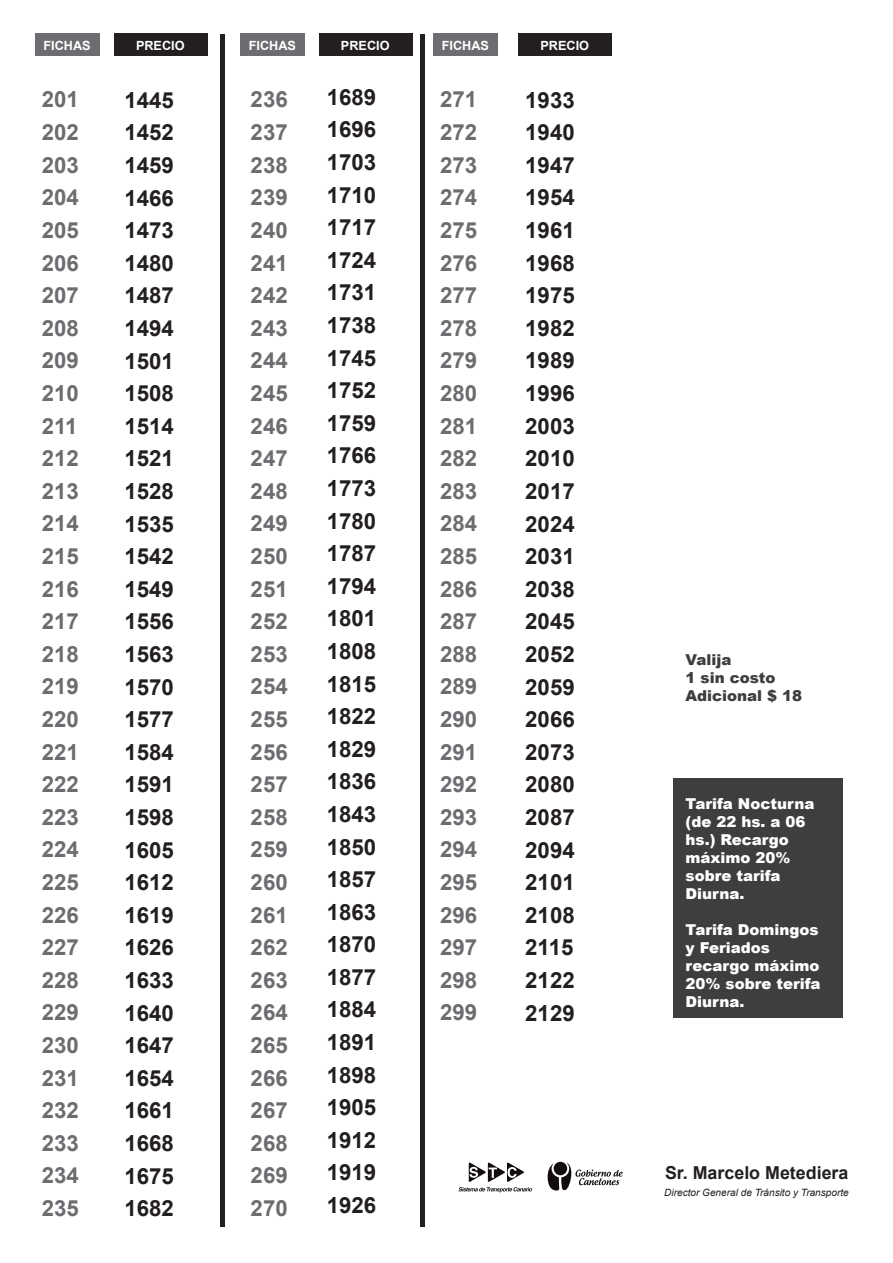
<style>
.page{position:relative;width:893px;height:1263px;background:#fff}
.page>*{position:absolute;margin:0;border:0;box-sizing:border-box;transform-origin:0 0}
.t1{font:700 22.35px/32.5px "Arial";color:#231f20;text-align:justify}
.t2{font:700 22.2px/32.5px "Arial";color:#6c6d70;text-align:justify}
.t3{font:700 22.2px/32.5px "Arial";color:#231f20;text-align:justify}
.t4{font:700 17.85px "Arial";color:#231f20}
.t5{font:900 15px/18px "Arial";color:#fff}
.t6{font:900 15px/18px "Arial";color:#3e3e3f}
.t7{font:700 12.75px "Arial";color:#fff}
.t8{font:italic 10.05px "Arial";color:#231f20}
</style>
<div class="page">
<div style="left:673px;top:778px;width:169px;height:240px;background:#3e3e3f"></div>
<div style="left:35px;top:34px;width:65px;height:22px;background:#6c6d70"></div>
<div style="left:240px;top:34px;width:65px;height:22px;background:#6c6d70"></div>
<div style="left:433px;top:34px;width:65px;height:22px;background:#6c6d70"></div>
<div style="left:518px;top:34px;width:94px;height:22px;background:#231f20"></div>
<div style="left:319px;top:34px;width:93px;height:22px;background:#231f20"></div>
<div style="left:114px;top:34px;width:93px;height:22px;background:#231f20"></div>
<div style="left:220px;top:34px;width:5px;height:1193px;background:#231f20"></div>
<div style="left:420px;top:34px;width:5px;height:1193px;background:#231f20"></div>
<svg style="left:459px;top:1162px;width:73px;height:30px"></svg>
<svg style="left:548px;top:1162px;width:75px;height:29px"></svg>
<p class="t7" style="left:44px;top:37px;width:49px">FICHAS</p>
<p class="t7" style="left:136px;top:37px;width:50px">PRECIO</p>
<p class="t7" style="left:341px;top:37px;width:50px">PRECIO</p>
<p class="t7" style="left:442px;top:37px;width:49px">FICHAS</p>
<p class="t7" style="left:540px;top:37px;width:50px">PRECIO</p>
<p class="t7" style="left:249px;top:37px;width:49px">FICHAS</p>
<p class="t2" style="left:42px;top:84px;width:39px">201<br>202<br>203<br>204<br>205<br>206<br>207<br>208<br>209<br>210<br>211<br>212<br>213<br>214<br>215<br>216<br>217<br>218<br>219<br>220<br>221<br>222<br>223<br>224<br>225<br>226<br>227<br>228<br>229<br>230<br>231<br>232<br>233<br>234<br>235</p>
<p class="t3" style="left:124px;top:84px;width:51px">1445<br>1452<br>1459<br>1466<br>1473<br>1480<br>1487<br>1494<br>1501<br>1508<br>1514<br>1521<br>1528<br>1535<br>1542<br>1549<br>1556<br>1563<br>1570<br>1577<br>1584<br>1591<br>1598<br>1605<br>1612<br>1619<br>1626<br>1633<br>1640<br>1647<br>1654<br>1661<br>1668<br>1675<br>1682</p>
<p class="t2" style="left:251px;top:84px;width:39px">236<br>237<br>238<br>239<br>240<br>241<br>242<br>243<br>244<br>245<br>246<br>247<br>248<br>249<br>250<br>251<br>252<br>253<br>254<br>255<br>256<br>257<br>258<br>259<br>260<br>261<br>262<br>263<br>264<br>265<br>266<br>267<br>268<br>269<br>270</p>
<p class="t1" style="left:327px;top:81px;width:51px">1689<br>1696<br>1703<br>1710<br>1717<br>1724<br>1731<br>1738<br>1745<br>1752<br>1759<br>1766<br>1773<br>1780<br>1787<br>1794<br>1801<br>1808<br>1815<br>1822<br>1829<br>1836<br>1843<br>1850<br>1857<br>1863<br>1870<br>1877<br>1884<br>1891<br>1898<br>1905<br>1912<br>1919<br>1926</p>
<p class="t2" style="left:440px;top:84px;width:39px">271<br>272<br>273<br>274<br>275<br>276<br>277<br>278<br>279<br>280<br>281<br>282<br>283<br>284<br>285<br>286<br>287<br>288<br>289<br>290<br>291<br>292<br>293<br>294<br>295<br>296<br>297<br>298<br>299</p>
<p class="t3" style="left:525px;top:84px;width:51px">1933<br>1940<br>1947<br>1954<br>1961<br>1968<br>1975<br>1982<br>1989<br>1996<br>2003<br>2010<br>2017<br>2024<br>2031<br>2038<br>2045<br>2052<br>2059<br>2066<br>2073<br>2080<br>2087<br>2094<br>2101<br>2108<br>2115<br>2122<br>2129</p>
<p class="t6" style="left:685px;top:650px;width:118px">Valija<br>1 sin costo<br>Adicional $ 18</p>
<p class="t5" style="left:685px;top:794px;width:130px">Tarifa Nocturna (de 22 hs. a 06 hs.) Recargo máximo 20% sobre tarifa<br>Diurna.</p>
<p class="t5" style="left:685px;top:920px;width:137px">Tarifa Domingos y Feriados recargo máximo<br>20% sobre terifa<br>Diurna.</p>
<p class="t4" style="left:665px;top:1161px;width:185px">Sr. Marcelo Metediera</p>
<p class="t8" style="left:664px;top:1186px;width:186px">Director General de Tránsito y Transporte</p>
</div>
